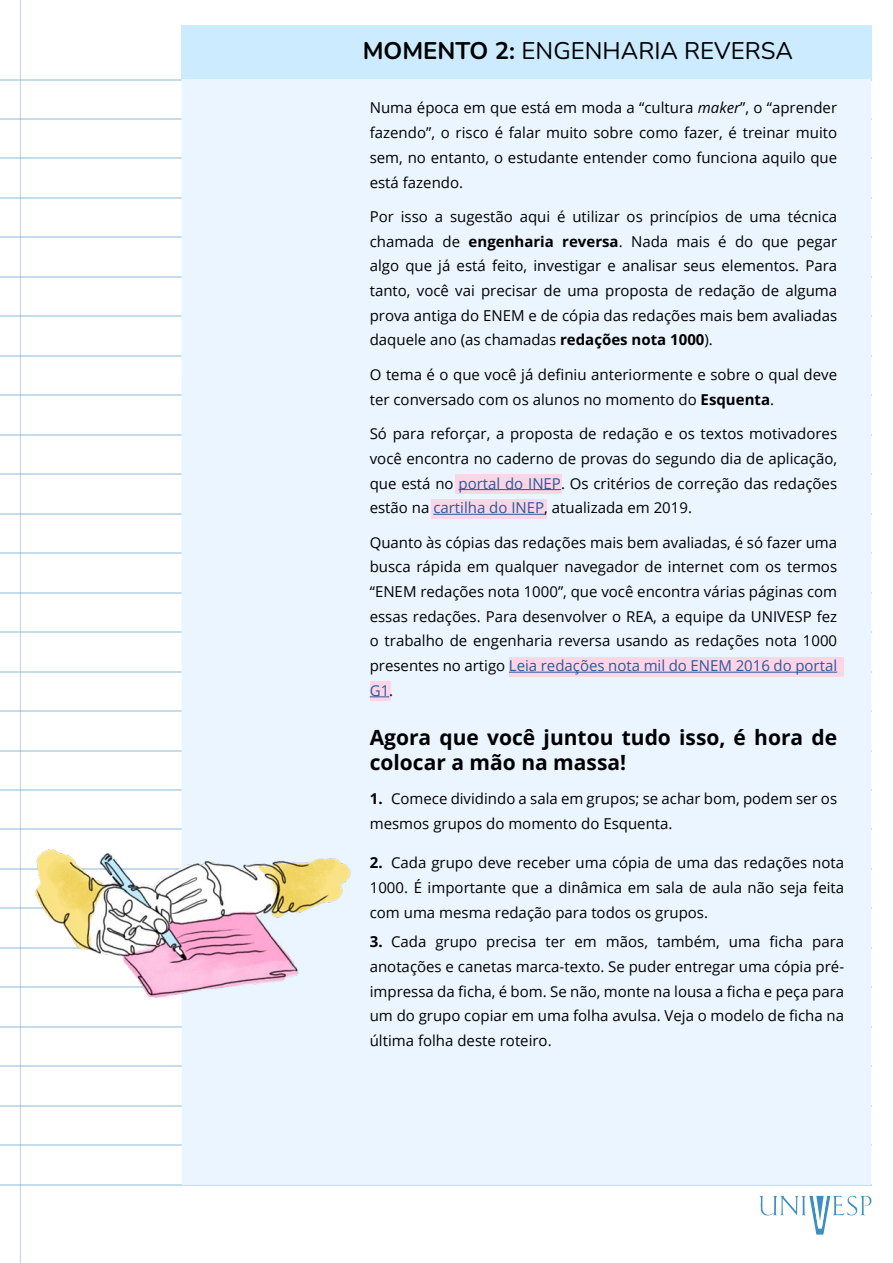
<style>
.page{position:relative;width:893px;height:1263px;background:#fff}
.page>*{position:absolute;margin:0;border:0;box-sizing:border-box;transform-origin:0 0}
.t1{font:24px "Nunito";color:#000}
.t2{font:700 21px/24.8px "Open Sans";color:#000}
.t3{font:15px/24.8px "Open Sans";color:#000;text-align:justify}
.s1{font-weight:700}
.s2{font-style:italic}
.s3{color:#275b9b}
</style>
<div class="page">
<hr style="left:20px;top:0;width:1px;height:1263px;background:#3d8fbd">
<hr style="left:0;top:79px;width:871px;height:1px;background:#3d8fbd">
<hr style="left:0;top:118px;width:871px;height:2px;background:#3d8fbd">
<hr style="left:0;top:158px;width:871px;height:1px;background:#3d8fbd">
<hr style="left:0;top:197px;width:871px;height:1px;background:#3d8fbd">
<hr style="left:0;top:237px;width:871px;height:1px;background:#3d8fbd">
<hr style="left:0;top:276px;width:871px;height:1px;background:#3d8fbd">
<hr style="left:0;top:316px;width:871px;height:1px;background:#3d8fbd">
<hr style="left:0;top:355px;width:871px;height:1px;background:#3d8fbd">
<hr style="left:0;top:395px;width:871px;height:1px;background:#3d8fbd">
<hr style="left:0;top:434px;width:871px;height:1px;background:#3d8fbd">
<hr style="left:0;top:474px;width:871px;height:1px;background:#3d8fbd">
<hr style="left:0;top:513px;width:871px;height:1px;background:#3d8fbd">
<hr style="left:0;top:553px;width:871px;height:1px;background:#3d8fbd">
<hr style="left:0;top:592px;width:871px;height:1px;background:#3d8fbd">
<hr style="left:0;top:631px;width:871px;height:2px;background:#3d8fbd">
<hr style="left:0;top:671px;width:871px;height:1px;background:#3d8fbd">
<hr style="left:0;top:710px;width:871px;height:2px;background:#3d8fbd">
<hr style="left:0;top:750px;width:871px;height:1px;background:#3d8fbd">
<hr style="left:0;top:789px;width:871px;height:1px;background:#3d8fbd">
<hr style="left:0;top:829px;width:871px;height:1px;background:#3d8fbd">
<hr style="left:0;top:868px;width:871px;height:1px;background:#3d8fbd">
<hr style="left:0;top:908px;width:871px;height:1px;background:#3d8fbd">
<hr style="left:0;top:947px;width:871px;height:1px;background:#3d8fbd">
<hr style="left:0;top:987px;width:871px;height:1px;background:#3d8fbd">
<hr style="left:0;top:1026px;width:871px;height:1px;background:#3d8fbd">
<hr style="left:0;top:1066px;width:871px;height:1px;background:#3d8fbd">
<hr style="left:0;top:1105px;width:871px;height:1px;background:#3d8fbd">
<hr style="left:0;top:1145px;width:871px;height:1px;background:#3d8fbd">
<hr style="left:0;top:1184px;width:871px;height:1px;background:#3d8fbd">
<svg style="left:759px;top:1195px;width:113px;height:39px"></svg>
<div style="left:181px;top:79px;width:690px;height:1106px;background:#ebf5ff"></div>
<div style="left:370px;top:681px;width:21px;height:19px;background:#fcd5e7"></div>
<div style="left:431px;top:499px;width:116px;height:19px;background:#fcd5e7"></div>
<div style="left:509px;top:657px;width:335px;height:19px;background:#fcd5e7"></div>
<div style="left:455px;top:474px;width:107px;height:20px;background:#fcd5e7"></div>
<div style="left:181px;top:25px;width:691px;height:54px;background:#ccebff"></div>
<hr style="left:458px;top:489px;width:103px;height:1px;background:#275b9b">
<hr style="left:433px;top:514px;width:111px;height:1px;background:#275b9b">
<hr style="left:509px;top:672px;width:328px;height:1px;background:#275b9b">
<svg style="left:370px;top:696px;width:19px;height:1px"></svg>
<img style="left:30px;top:842px;width:334px;height:168px">
<h1 class="t1" style="left:363px;top:34px;width:432px"><span class="s1">MOMENTO 2:</span> ENGENHARIA REVERSA</h1>
<p class="t3" style="left:370px;top:95px;width:469px">Numa época em que está em moda a “cultura <span class="s2">maker</span>”, o “aprender fazendo”, o risco é falar muito sobre como fazer, é treinar muito sem, no entanto, o estudante entender como funciona aquilo que está fazendo.</p>
<p class="t3" style="left:370px;top:204px;width:469px">Por isso a sugestão aqui é utilizar os princípios de uma técnica chamada de <span class="s1">engenharia reversa</span>. Nada mais é do que pegar algo que já está feito, investigar e analisar seus elementos. Para tanto, você vai precisar de uma proposta de redação de alguma prova antiga do ENEM e de cópia das redações mais bem avaliadas daquele ano (as chamadas <span class="s1">redações nota 1000</span>).</p>
<p class="t3" style="left:370px;top:362px;width:469px">O tema é o que você já definiu anteriormente e sobre o qual deve ter conversado com os alunos no momento do <span class="s1">Esquenta</span>.</p>
<p class="t3" style="left:370px;top:421px;width:469px">Só para reforçar, a proposta de redação e os textos motivadores você encontra no caderno de provas do segundo dia de aplicação, que está no <span class="s3">portal do INEP</span>. Os critérios de correção das redações estão na <span class="s3">cartilha do INEP</span>, atualizada em 2019.</p>
<p class="t3" style="left:370px;top:529px;width:469px">Quanto às cópias das redações mais bem avaliadas, é só fazer uma busca rápida em qualquer navegador de internet com os termos “ENEM redações nota 1000”, que você encontra várias páginas com essas redações. Para desenvolver o REA, a equipe da UNIVESP fez o trabalho de engenharia reversa usando as redações nota 1000 presentes no artigo <span class="s3">Leia redações nota mil do ENEM 2016 do portal G1</span>.</p>
<h2 class="t2" style="left:370px;top:724px;width:469px">Agora que você juntou tudo isso, é hora de colocar a mão na massa!</h2>
<p class="t3" style="left:370px;top:786px;width:469px"><span class="s1">1.</span> Comece dividindo a sala em grupos; se achar bom, podem ser os mesmos grupos do momento do Esquenta.</p>
<p class="t3" style="left:370px;top:850px;width:476px"><span class="s1">2.</span> Cada grupo deve receber uma cópia de uma das redações nota 1000. É importante que a dinâmica em sala de aula não seja feita com uma mesma redação para todos os grupos.</p>
<p class="t3" style="left:370px;top:929px;width:476px"><span class="s1">3.</span> Cada grupo precisa ter em mãos, também, uma ficha para anotações e canetas marca-texto. Se puder entregar uma cópia pré&shy;impressa da ficha, é bom. Se não, monte na lousa a ficha e peça para um do grupo copiar em uma folha avulsa. Veja o modelo de ficha na última folha deste roteiro.</p>
</div>
